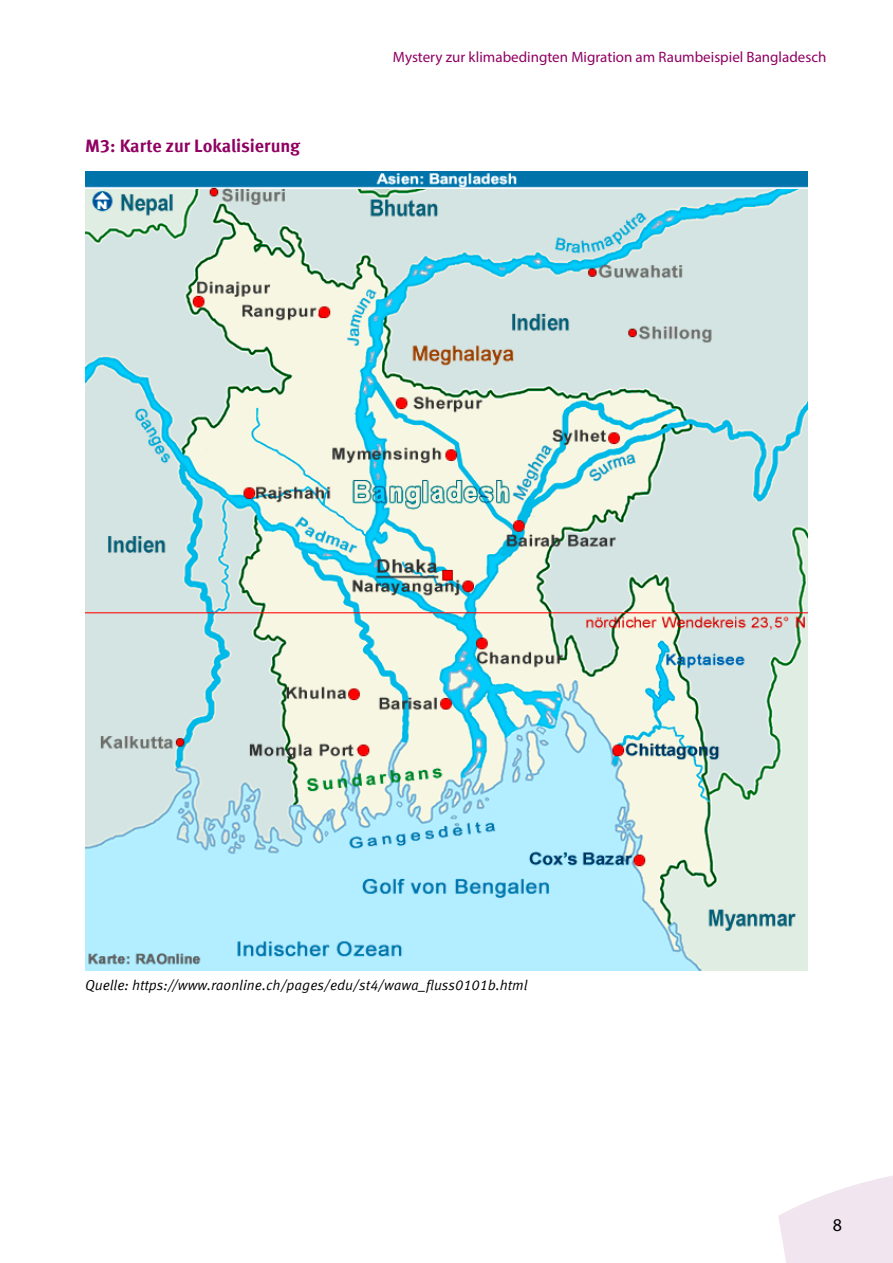
<style>
.page{position:relative;width:893px;height:1263px;background:#fff}
.page>*{position:absolute;margin:0;border:0;box-sizing:border-box;transform-origin:0 0}
.t1{font:700 18px "Meta Offc";letter-spacing:-.005em;color:#8f0062}
.t2{font:18px "Myriad Pro";color:#000}
.t3{font:15px "Myriad Pro";color:#8f0062}
.t4{font:14.25px "Meta Offc Norm Ita";color:#000}
</style>
<div class="page">
<img style="left:85px;top:171px;width:723px;height:799px">
<svg style="left:778px;top:1176px;width:115px;height:87px"></svg>
<p class="t1" style="left:85px;top:135px;width:217px">M3: Karte zur Lokalisierung</p>
<p class="t3" style="left:393px;top:48px;width:435px">Mystery zur klimabedingten Migration am Raumbeispiel Bangladesch</p>
<p class="t4" style="left:85px;top:977px;width:444px">Quelle: https://www.raonline.ch/pages/edu/st4/wawa_fluss0101b.html</p>
<p class="t2" style="left:833px;top:1214px;width:11px">8</p>
</div>
